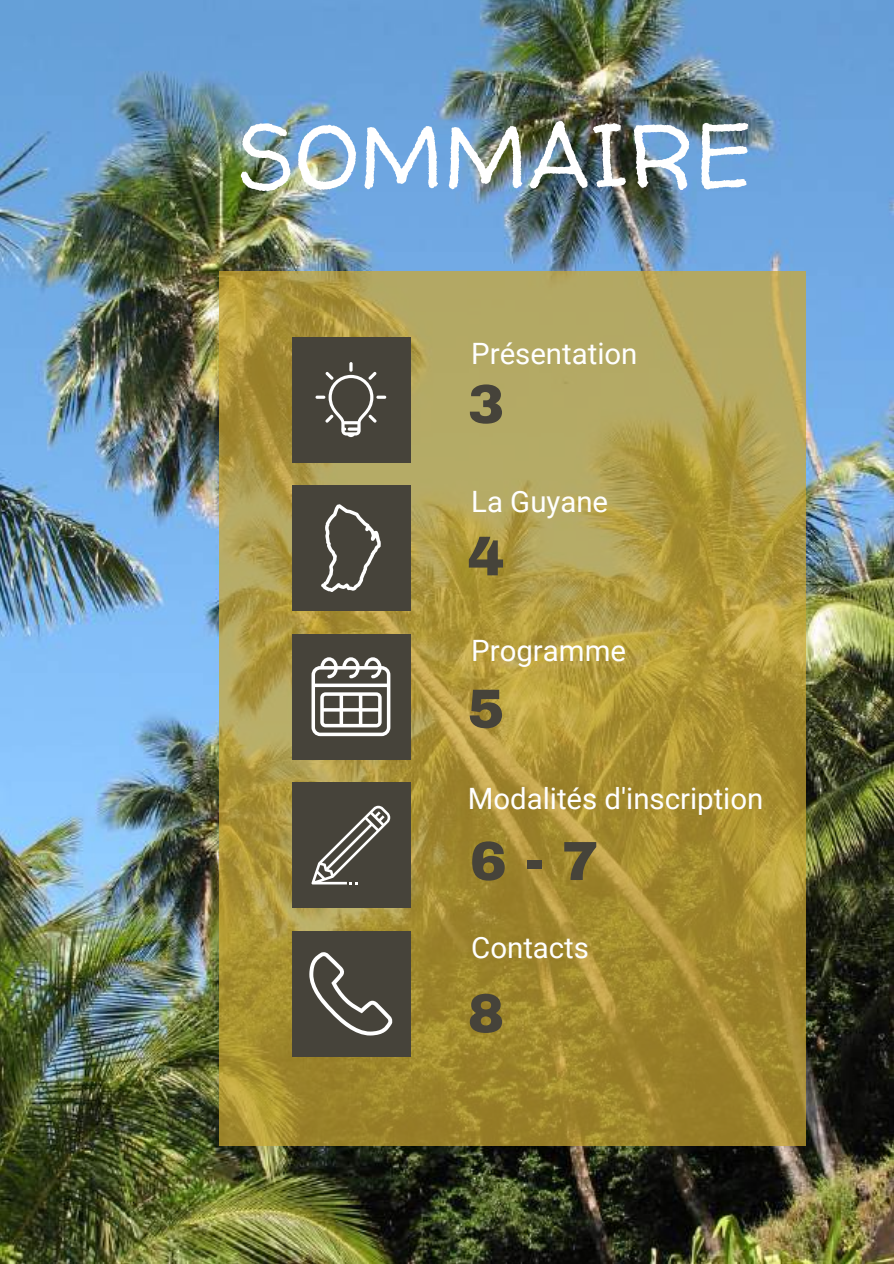
<style>
.page{position:relative;width:894px;height:1264px;background:#fff}
.page>*{position:absolute;margin:0;border:0;box-sizing:border-box;transform-origin:0 0}
.t1{font:89.4px "Walter Turncoat";color:#fff}
.t2{font:900 55.05px "Archivo";color:#46433a}
.t3{font:29.4px "Roboto";color:#fff}
</style>
<div class="page">
<img style="left:0;top:0;width:893px;height:1263px">
<svg style="left:219px;top:272px;width:586px;height:873px;background:#ab9640"></svg>
<div style="left:292px;top:337px;width:118px;height:125px;background:#46433a"></div>
<div style="left:292px;top:486px;width:118px;height:125px;background:#46433a"></div>
<div style="left:292px;top:634px;width:118px;height:125px;background:#46433a"></div>
<div style="left:292px;top:783px;width:118px;height:125px;background:#46433a"></div>
<div style="left:292px;top:931px;width:118px;height:125px;background:#46433a"></div>
<svg style="left:315px;top:362px;width:71px;height:75px"></svg>
<svg style="left:321px;top:504px;width:59px;height:88px"></svg>
<svg style="left:311px;top:657px;width:79px;height:79px"></svg>
<svg style="left:311px;top:805px;width:79px;height:79px"></svg>
<svg style="left:309px;top:952px;width:84px;height:83px"></svg>
<h1 class="t1" style="left:237px;top:94px;width:517px">SOMMAIRE</h1>
<p class="t3" style="left:471px;top:337px;width:168px">Présentation</p>
<h2 class="t2" style="left:467px;top:375px;width:38px">3</h2>
<p class="t3" style="left:471px;top:485px;width:138px">La Guyane</p>
<h2 class="t2" style="left:467px;top:527px;width:38px">4</h2>
<p class="t3" style="left:471px;top:633px;width:156px">Programme</p>
<h2 class="t2" style="left:467px;top:679px;width:38px">5</h2>
<p class="t3" style="left:467px;top:782px;width:297px">Modalités d'inscription</p>
<h2 class="t2" style="left:470px;top:831px;width:130px">6-7</h2>
<p class="t3" style="left:471px;top:930px;width:119px">Contacts</p>
<h2 class="t2" style="left:467px;top:983px;width:38px">8</h2>
</div>
